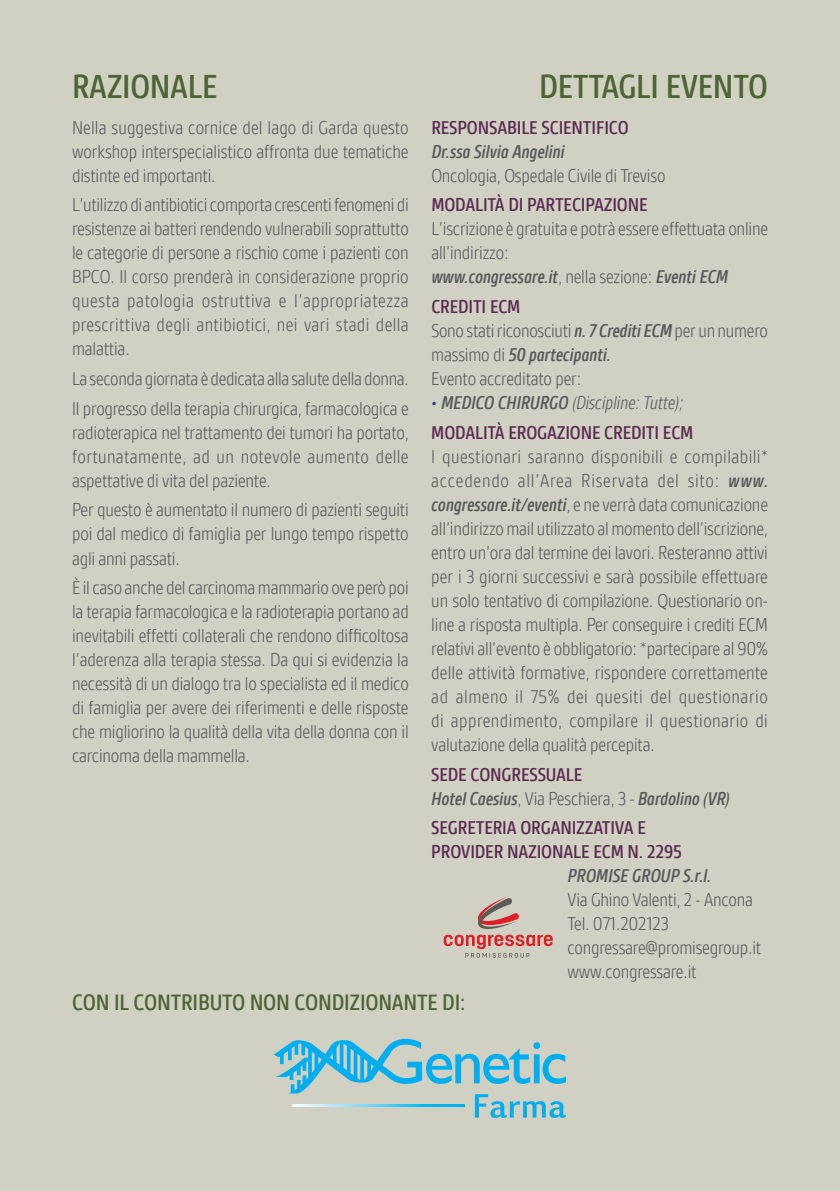
<style>
.page{position:relative;width:840px;height:1191px;background:#fff}
.page>*{position:absolute;margin:0;border:0;box-sizing:border-box;transform-origin:0 0}
.t1{font:500 36px "Gesta Condensed";letter-spacing:-.01em;color:#4d6434}
.t2{font:500 24px "Gesta Condensed";letter-spacing:-.01em;color:#4d6434}
.t3{font:300 20px/24px "Gesta Condensed";letter-spacing:-.01em;color:#57585a;text-align:justify}
.t4{font:500 20px/29.6px "Gesta Condensed";letter-spacing:-.01em;color:#5b2b52}
.t5{font:italic 500 20px/24px "Gesta Condensed";letter-spacing:-.01em;color:#57585a}
.s1{font-weight:500;font-style:italic}
.s2{font-weight:500;color:#5b2b52}
.s3{font-family:"Tanger Serif";font-style:italic;color:#253f8e}
.s4{font-style:italic;color:#57585a}
.s5{font-weight:300;font-style:italic;color:#57585a}
.s6{font-style:normal;color:#5b2b52}
.s7{font-weight:300;font-style:normal}
</style>
<div class="page">
<div style="left:0;top:0;width:839px;height:1191px;background:#d0d0c3"></div>
<svg style="left:443px;top:897px;width:109px;height:60px"></svg>
<svg style="left:273px;top:1038px;width:292px;height:79px"></svg>
<h1 class="t1" style="left:72px;top:67px;width:147px">RAZIONALE</h1>
<p class="t3" style="left:72px;top:115px;width:338px">Nella suggestiva cornice del lago di Garda questo workshop interspecialistico affronta due tematiche distinte ed importanti.</p>
<p class="t3" style="left:72px;top:193px;width:338px">L’utilizzo di antibiotici comporta crescenti fenomeni di resistenze ai batteri rendendo vulnerabili soprattutto le categorie di persone a rischio come i pazienti con BPCO. Il corso prenderà in considerazione proprio questa patologia ostruttiva e l’appropriatezza prescrittiva degli antibiotici, nei vari stadi della malattia.</p>
<p class="t3" style="left:72px;top:364px;width:338px;line-height:29.6px">La seconda giornata è dedicata alla salute della donna.<br>Il progresso della terapia chirurgica, farmacologica e</p>
<p class="t3" style="left:72px;top:420px;width:338px">radioterapica nel trattamento dei tumori ha portato, fortunatamente, ad un notevole aumento delle aspettative di vita del paziente.</p>
<p class="t3" style="left:72px;top:498px;width:338px">Per questo è aumentato il numero di pazienti seguiti poi dal medico di famiglia per lungo tempo rispetto agli anni passati.</p>
<p class="t3" style="left:72px;top:576px;width:338px">È il caso anche del carcinoma mammario ove però poi la terapia farmacologica e la radioterapia portano ad inevitabili effetti collaterali che rendono difficoltosa l’aderenza alla terapia stessa. Da qui si evidenzia la necessità di un dialogo tra lo specialista ed il medico di famiglia per avere dei riferimenti e delle risposte che migliorino la qualità della vita della donna con il carcinoma della mammella.</p>
<h1 class="t1" style="left:539px;top:67px;width:230px">DETTAGLI EVENTO</h1>
<p class="t4" style="left:431px;top:113px;width:199px">RESPONSABILE SCIENTIFICO</p>
<p class="t5" style="left:431px;top:139px;width:135px">Dr.ssa Silvia Angelini</p>
<p class="t3" style="left:431px;top:163px;width:235px">Oncologia, Ospedale Civile di Treviso</p>
<p class="t4" style="left:431px;top:190px;width:218px">MODALITÀ DI PARTECIPAZIONE</p>
<p class="t3" style="left:431px;top:217px;width:338px;text-align:left">L’iscrizione è gratuita e potrà essere effettuata online all’indirizzo:<br><span class="s1">www.congressare.it</span>, nella sezione: <span class="s1">Eventi ECM</span></p>
<p class="t3" style="left:431px;top:295px;width:338px;text-align:left"><span class="s2">CREDITI ECM<br></span>Sono stati riconosciuti <span class="s1">n. 7 Crediti ECM</span> per un numero massimo di <span class="s1">50 partecipanti.<br></span>Evento accreditato per:</p>
<p class="t4" style="left:431px;top:388px;width:263px"><span class="s3">•</span> <span class="s4">MEDICO CHIRURGO</span> <span class="s5">(Discipline: Tutte);<br></span>MODALITÀ EROGAZIONE CREDITI ECM</p>
<p class="t3" style="left:431px;top:444px;width:338px">I questionari saranno disponibili e compilabili* accedendo all’Area Riservata del sito: <span class="s1">www. congressare.it/eventi</span>, e ne verrà data comunicazione all’indirizzo mail utilizzato al momento dell’iscrizione, entro un’ora dal termine dei lavori. Resteranno attivi per i 3 giorni successivi e sarà possibile effettuare un solo tentativo di compilazione. Questionario on&shy;line a risposta multipla. Per conseguire i crediti ECM relativi all’evento è obbligatorio: *partecipare al 90% delle attività formative, rispondere correttamente ad almeno il 75% dei quesiti del questionario di apprendimento, compilare il questionario di valutazione della qualità percepita.</p>
<p class="t5" style="left:431px;top:762px;width:300px"><span class="s6">SEDE CONGRESSUALE<br></span>Hotel Caesius<span class="s7">, Via Peschiera, 3 -</span> Bardolino (VR)</p>
<p class="t4" style="left:431px;top:816px;width:252px;line-height:24px">SEGRETERIA ORGANIZZATIVA E<br>PROVIDER NAZIONALE ECM N. 2295</p>
<p class="t5" style="left:567px;top:864px;width:145px">PROMISE GROUP S.r.l.</p>
<p class="t3" style="left:567px;top:888px;width:195px;text-align:left">Via Ghino Valenti, 2 - Ancona<br>Tel. 071.202123 congressare@promisegroup.it www.congressare.it</p>
<p class="t2" style="left:72px;top:989px;width:394px">CON IL CONTRIBUTO NON CONDIZIONANTE DI:</p>
</div>
